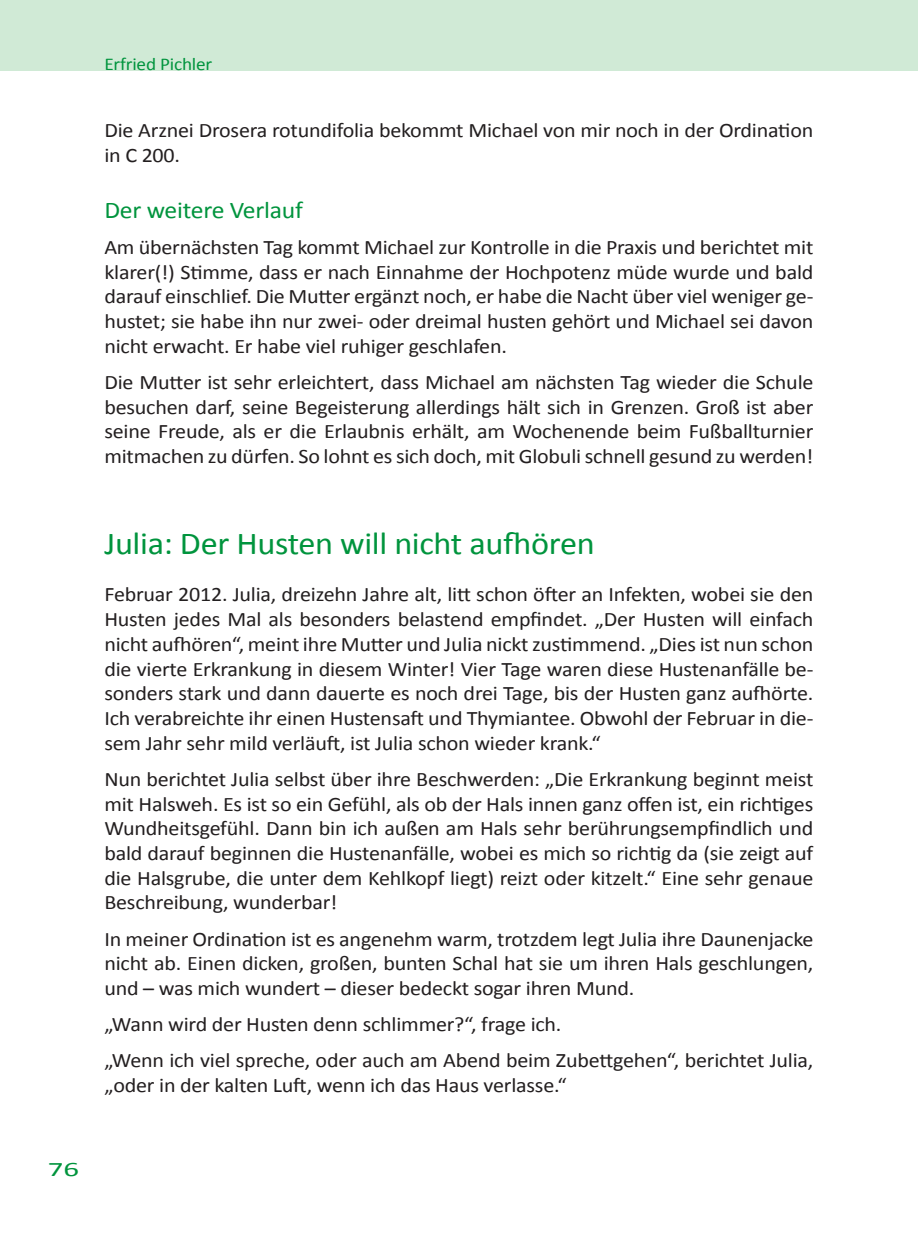
<style>
.page{position:relative;width:918px;height:1241px;background:#fff}
.page>*{position:absolute;margin:0;border:0;box-sizing:border-box;transform-origin:0 0}
.Titel_16pt{font:32px "Calibri";letter-spacing:-.01em;color:#00943d;scale:1.07 1}
.Titel_12pt{font:24px "Calibri";letter-spacing:-.01em;color:#00943d;scale:1.07 1}
.t1{font:20.6px/24.8px "Calibri";letter-spacing:-.01em;color:#231f20;text-align:justify;scale:1.07 1}
.t2{font:20.6px "Calibri";color:#00943d;scale:1.5 1}
.t3{font:18px "Calibri";letter-spacing:-.01em;color:#00943d;scale:1.07 1}
</style>
<div class="page">
<div style="left:0;top:0;width:917px;height:70px;background:#d0ead6"></div>
<svg style="left:917px;top:0;width:1px;height:70px"></svg>
<p class="t3" style="left:104px;top:53px;width:102px">Erfried Pichler</p>
<p class="t1" style="left:104px;top:118px;width:664px">Die Arznei Drosera rotundifolia bekommt Michael von mir noch in der Ordination in C 200.</p>
<p class="Titel_12pt" style="left:104px;top:195px;width:187px">Der weitere Verlauf</p>
<p class="t1" style="left:104px;top:235px;width:664px">Am übernächsten Tag kommt Michael zur Kontrolle in die Praxis und berichtet mit klarer(!) Stimme, dass er nach Einnahme der Hochpotenz müde wurde und bald darauf einschlief. Die Mutter ergänzt noch, er habe die Nacht über viel weniger ge&shy;hustet; sie habe ihn nur zwei- oder dreimal husten gehört und Michael sei davon nicht erwacht. Er habe viel ruhiger geschlafen.</p>
<p class="t1" style="left:104px;top:370px;width:664px">Die Mutter ist sehr erleichtert, dass Michael am nächsten Tag wieder die Schule besuchen darf, seine Begeisterung allerdings hält sich in Grenzen. Groß ist aber seine Freude, als er die Erlaubnis erhält, am Wochenende beim Fußballturnier mitmachen zu dürfen. So lohnt es sich doch, mit Globuli schnell gesund zu werden!</p>
<p class="Titel_16pt" style="left:104px;top:523px;width:459px">Julia: Der Husten will nicht aufhören</p>
<p class="t1" style="left:104px;top:582px;width:664px">Februar 2012. Julia, dreizehn Jahre alt, litt schon öfter an Infekten, wobei sie den Husten jedes Mal als besonders belastend empfindet. „Der Husten will einfach nicht aufhören“, meint ihre Mutter und Julia nickt zustimmend. „Dies ist nun schon die vierte Erkrankung in diesem Winter! Vier Tage waren diese Hustenanfälle be&shy;sonders stark und dann dauerte es noch drei Tage, bis der Husten ganz aufhörte.<br>Ich verabreichte ihr einen Hustensaft und Thymiantee. Obwohl der Februar in die&shy;sem Jahr sehr mild verläuft, ist Julia schon wieder krank.“</p>
<p class="t1" style="left:104px;top:766px;width:664px">Nun berichtet Julia selbst über ihre Beschwerden: „Die Erkrankung beginnt meist mit Halsweh. Es ist so ein Gefühl, als ob der Hals innen ganz offen ist, ein richtiges Wundheitsgefühl. Dann bin ich außen am Hals sehr berührungsempfindlich und bald darauf beginnen die Hustenanfälle, wobei es mich so richtig da (sie zeigt auf die Halsgrube, die unter dem Kehlkopf liegt) reizt oder kitzelt.“ Eine sehr genaue Beschreibung, wunderbar!</p>
<p class="t1" style="left:104px;top:926px;width:664px">In meiner Ordination ist es angenehm warm, trotzdem legt Julia ihre Daunenjacke nicht ab. Einen dicken, großen, bunten Schal hat sie um ihren Hals geschlungen, und – was mich wundert – dieser bedeckt sogar ihren Mund.</p>
<p class="t1" style="left:104px;top:1012px;width:428px">„Wann wird der Husten denn schlimmer?“, frage ich.</p>
<p class="t1" style="left:104px;top:1048px;width:664px">„Wenn ich viel spreche, oder auch am Abend beim Zubettgehen“, berichtet Julia, „oder in der kalten Luft, wenn ich das Haus verlasse.“</p>
<p class="t2" style="left:48px;top:1156px;width:22px">76</p>
</div>
